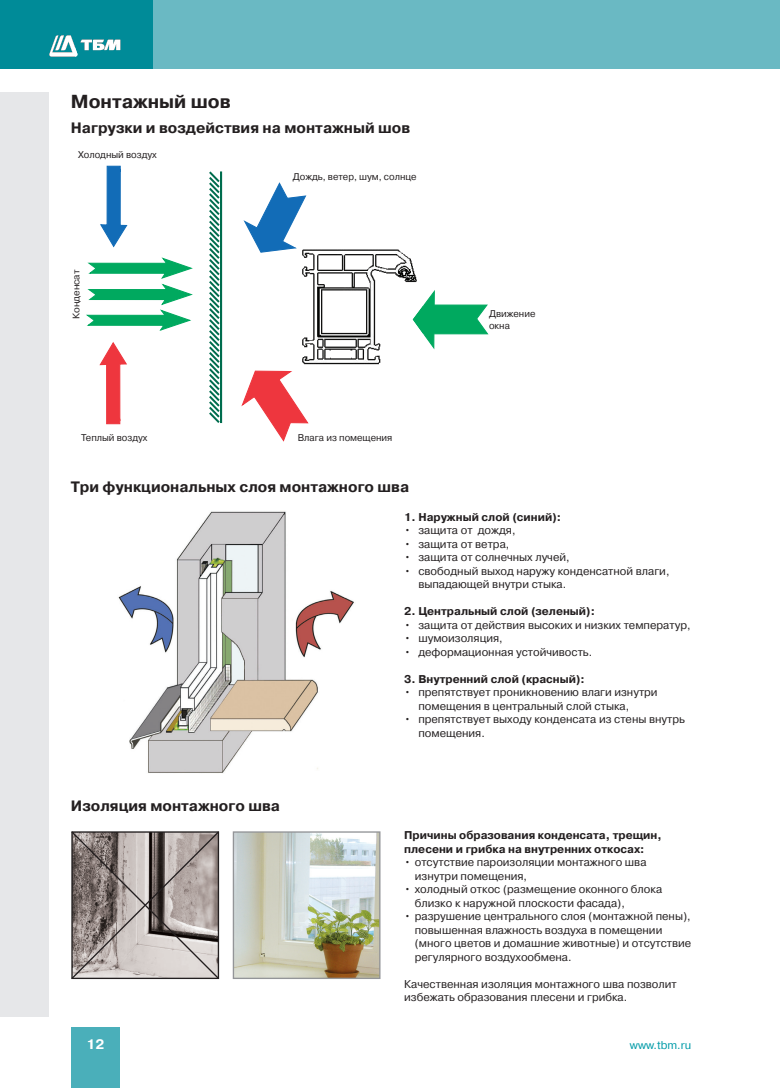
<style>
.page{position:relative;width:780px;height:1088px;background:#fff}
.page>*{position:absolute;margin:0;border:0;box-sizing:border-box;transform-origin:0 0}
.t1{font:700 18.75px "Pragmatica C";color:#231f20}
.t2{font:700 15px "Pragmatica C";color:#231f20}
.t3{font:700 13.75px "Pragmatica C";color:#fff}
.t4{font:11.25px/13.5px "Pragmatica C";color:#231f20}
.t5{font:700 11.25px/13.5px "Pragmatica C";color:#231f20}
.t6{font:11.25px "Pragmatica C";color:#009ba8}
.t7{font:9.75px/11.6px "Pragmatica C";color:#231f20}
.t8{font:9.5px "Pragmatica C";color:#231f20}
</style>
<div class="page">
<div style="left:1px;top:92px;width:48px;height:925px;background:#e6e7e9"></div>
<div style="left:71px;top:1028px;width:49px;height:60px;background:#4aafba"></div>
<div style="left:143px;top:0;width:619px;height:69px;background:#6ab9c3"></div>
<div style="left:762px;top:0;width:18px;height:69px;background:#6ab9c3"></div>
<div style="left:0;top:0;width:152px;height:69px;background:#008b98"></div>
<svg style="left:49px;top:35px;width:71px;height:22px"></svg>
<img style="left:118px;top:511px;width:236px;height:262px">
<svg style="left:241px;top:370px;width:68px;height:72px"></svg>
<svg style="left:423px;top:290px;width:65px;height:59px"></svg>
<svg style="left:86px;top:257px;width:107px;height:74px"></svg>
<svg style="left:100px;top:165px;width:28px;height:83px"></svg>
<svg style="left:99px;top:342px;width:28px;height:83px"></svg>
<img style="left:294px;top:249px;width:123px;height:122px">
<svg style="left:243px;top:182px;width:63px;height:71px"></svg>
<img style="left:412px;top:305px;width:11px;height:29px">
<svg style="left:209px;top:171px;width:13px;height:252px"></svg>
<img style="left:235px;top:833px;width:143px;height:144px">
<div style="left:233px;top:831px;width:147px;height:148px;border:1px solid #939598"></div>
<svg style="left:71px;top:831px;width:149px;height:149px;background:#a09895"></svg>
<h1 class="t1" style="left:71px;top:91px;width:161px">Монтажный øов</h1>
<h2 class="t2" style="left:71px;top:120px;width:341px">Нагрузки и воздействия на монтажный øов</h2>
<p class="t7" style="left:78px;top:148px;width:80px">Холодный воздух</p>
<p class="t8" style="left:71px;top:319px;width:51px;rotate:-90deg">Конденсат</p>
<p class="t7" style="left:293px;top:171px;width:125px">Дождь, ветер, шум, солнце</p>
<p class="t7" style="left:81px;top:432px;width:68px">Теплый воздух</p>
<p class="t7" style="left:298px;top:432px;width:96px">Влага из помещения</p>
<h2 class="t2" style="left:71px;top:479px;width:340px">Òри функциональных слоя монтажного øва</h2>
<p class="t7" style="left:489px;top:308px;width:48px">Движение окна</p>
<h2 class="t2" style="left:71px;top:797px;width:210px">Èзоляция монтажного øва</h2>
<p class="t5" style="left:404px;top:510px;width:158px">1. Наружный слой (синий):</p>
<p class="t4" style="left:404px;top:524px;width:113px">• защита от дождя,</p>
<p class="t4" style="left:404px;top:537px;width:107px">• защита от ветра,</p>
<p class="t4" style="left:404px;top:551px;width:167px">• защита от солнечных лучей,</p>
<p class="t4" style="left:418px;top:564px;width:252px;text-indent:-14px">• свободный выход наружу конденсатной влаги, выпадающей внутри стыка.</p>
<p class="t5" style="left:404px;top:605px;width:192px">2. Центральный слой (зеленый):</p>
<p class="t4" style="left:404px;top:618px;width:288px">• защита от действия высоких и низких температур,</p>
<p class="t4" style="left:404px;top:632px;width:100px">• шумоизоляция,</p>
<p class="t4" style="left:404px;top:645px;width:189px">• деформационная устойчивость.</p>
<p class="t5" style="left:404px;top:672px;width:182px">3. Внутренний слой (красный):</p>
<p class="t4" style="left:418px;top:686px;width:241px;text-indent:-14px">• препятствует проникновению влаги изнутри помещения в центральный слой стыка,</p>
<p class="t4" style="left:418px;top:713px;width:268px;text-indent:-14px">• препятствует выходу конденсата из стены внутрь помещения.</p>
<p class="t5" style="left:404px;top:829px;width:259px">Причины образования конденсата, треùин, плесени и грибка на внутренних откосах:</p>
<p class="t4" style="left:415px;top:856px;width:233px;text-indent:-11px">• отсутствие пароизоляции монтажного шва изнутри помещения,</p>
<p class="t4" style="left:415px;top:883px;width:249px;text-indent:-11px">• холодный откос (размещение оконного блока близко к наружной плоскости фасада),</p>
<p class="t4" style="left:415px;top:910px;width:278px;text-indent:-11px">• разрушение центрального слоя (монтажной пены), повышенная влажность воздуха в помещении (много цветов и домашние животные) и отсутствие регулярного воздухообмена.</p>
<p class="t4" style="left:404px;top:977px;width:274px">Качественная изоляция монтажного шва позволит избежать образования плесени и грибка.</p>
<p class="t3" style="left:86px;top:1037px;width:19px">12</p>
<p class="t6" style="left:630px;top:1039px;width:63px">www.tbm.ru</p>
</div>
